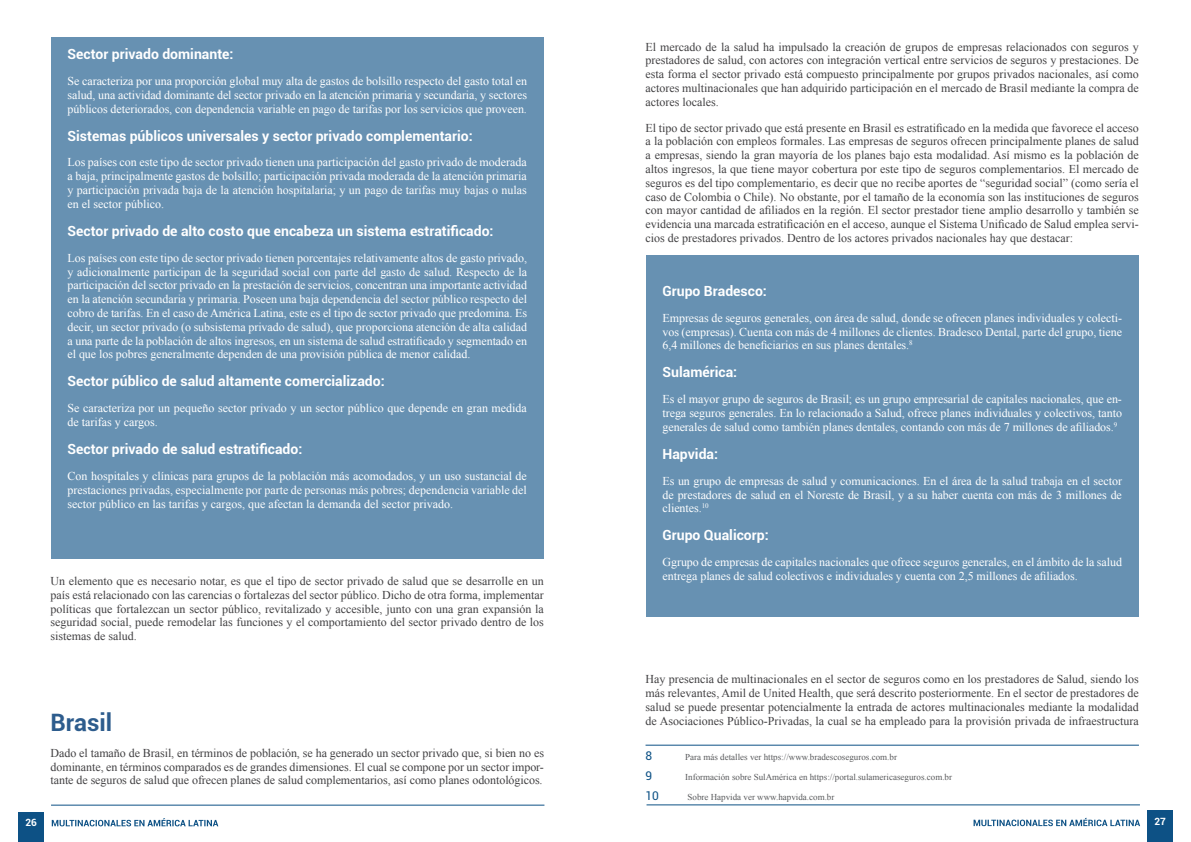
<style>
.page{position:relative;width:1191px;height:842px;background:#fff}
.page>*{position:absolute;margin:0;border:0;box-sizing:border-box;transform-origin:0 0}
.t1{font:700 24px "Roboto";color:#2d5c8d}
.t2{font:700 14px "Roboto";color:#fff}
.t3{font:12px/13.8px "Times New Roman";letter-spacing:-.005em;color:#fff;text-align:justify}
.t4{font:12px/13.8px "Times New Roman";color:#414042;text-align:justify}
.t5{font:12px "Roboto";color:#0d5185}
.t6{font:700 10px "Roboto";color:#fff}
.t7{font:9px "Times New Roman";color:#58595b}
</style>
<div class="page">
<svg style="left:52px;top:818px;width:166px;height:8px"></svg>
<div style="left:18px;top:812px;width:26px;height:30px;background:#0d5185"></div>
<svg style="left:973px;top:818px;width:167px;height:8px"></svg>
<div style="left:1147px;top:810px;width:26px;height:32px;background:#0d5185"></div>
<hr style="left:51px;top:805px;width:493px;height:1px;background:#0d5185">
<hr style="left:646px;top:805px;width:494px;height:1px;background:#0d5185">
<div style="left:52px;top:37px;width:492px;height:521px;background:#6791b2"></div>
<div style="left:646px;top:255px;width:493px;height:362px;background:#6791b2"></div>
<hr style="left:645px;top:745px;width:494px;height:1px;background:#0d5185">
<p class="t2" style="left:68px;top:44px;width:167px">Sector privado dominante:</p>
<p class="t3" style="left:68px;top:74px;width:461px">Se caracteriza por una proporción global muy alta de gastos de bolsillo respecto del gasto total en salud, una actividad dominante del sector privado en la atención primaria y secundaria, y sectores públicos deteriorados, con dependencia variable en pago de tarifas por los servicios que proveen.</p>
<p class="t2" style="left:68px;top:126px;width:406px">Sistemas públicos universales y sector privado complementario:</p>
<p class="t3" style="left:68px;top:155px;width:461px">Los países con este tipo de sector privado tienen una participación del gasto privado de moderada a baja, principalmente gastos de bolsillo; participación privada moderada de la atención primaria y participación privada baja de la atención hospitalaria; y un pago de tarifas muy bajas o nulas en el sector público.</p>
<p class="t2" style="left:68px;top:221px;width:427px">Sector privado de alto costo que encabeza un sistema estratificado:</p>
<p class="t3" style="left:68px;top:251px;width:461px">Los países con este tipo de sector privado tienen porcentajes relativamente altos de gasto privado, y adicionalmente participan de la seguridad social con parte del gasto de salud. Respecto de la participación del sector privado en la prestación de servicios, concentran una importante actividad en la atención secundaria y primaria. Poseen una baja dependencia del sector público respecto del cobro de tarifas. En el caso de América Latina, este es el tipo de sector privado que predomina. Es decir, un sector privado (o subsistema privado de salud), que proporciona atención de alta calidad a una parte de la población de altos ingresos, en un sistema de salud estratificado y segmentado en el que los pobres generalmente dependen de una provisión pública de menor calidad.</p>
<p class="t2" style="left:68px;top:372px;width:319px">Sector público de salud altamente comercializado:</p>
<p class="t3" style="left:68px;top:401px;width:461px">Se caracteriza por un pequeño sector privado y un sector público que depende en gran medida de tarifas y cargos.</p>
<p class="t2" style="left:68px;top:439px;width:236px">Sector privado de salud estratificado:</p>
<p class="t3" style="left:68px;top:469px;width:461px">Con hospitales y clínicas para grupos de la población más acomodados, y un uso sustancial de prestaciones privadas, especialmente por parte de personas más pobres; dependencia variable del sector público en las tarifas y cargos, que afectan la demanda del sector privado.</p>
<p class="t4" style="left:51px;top:574px;width:495px">Un elemento que es necesario notar, es que el tipo de sector privado de salud que se desarrolle en un país está relacionado con las carencias o fortalezas del sector público. Dicho de otra forma, implementar políticas que fortalezcan un sector público, revitalizado y accesible, junto con una gran expansión la seguridad social, puede remodelar las funciones y el comportamiento del sector privado dentro de los sistemas de salud.</p>
<h1 class="t1" style="left:51px;top:705px;width:63px">Brasil</h1>
<p class="t4" style="left:51px;top:746px;width:495px">Dado el tamaño de Brasil, en términos de población, se ha generado un sector privado que, si bien no es dominante, en términos comparados es de grandes dimensiones. El cual se compone por un sector impor&shy;tante de seguros de salud que ofrecen planes de salud complementarios, así como planes odontológicos.</p>
<p class="t4" style="left:645px;top:39px;width:495px">El mercado de la salud ha impulsado la creación de grupos de empresas relacionados con seguros y prestadores de salud, con actores con integración vertical entre servicios de seguros y prestaciones. De esta forma el sector privado está compuesto principalmente por grupos privados nacionales, así como actores multinacionales que han adquirido participación en el mercado de Brasil mediante la compra de actores locales.</p>
<p class="t4" style="left:645px;top:120px;width:495px">El tipo de sector privado que está presente en Brasil es estratificado en la medida que favorece el acceso a la población con empleos formales. Las empresas de seguros ofrecen principalmente planes de salud a empresas, siendo la gran mayoría de los planes bajo esta modalidad. Así mismo es la población de altos ingresos, la que tiene mayor cobertura por este tipo de seguros complementarios. El mercado de seguros es del tipo complementario, es decir que no recibe aportes de “seguridad social” (como sería el caso de Colombia o Chile). No obstante, por el tamaño de la economía son las instituciones de seguros con mayor cantidad de afiliados en la región. El sector prestador tiene amplio desarrollo y también se evidencia una marcada estratificación en el acceso, aunque el Sistema Unificado de Salud emplea servi&shy;cios de prestadores privados. Dentro de los actores privados nacionales hay que destacar:</p>
<p class="t2" style="left:662px;top:281px;width:106px">Grupo Bradesco:</p>
<p class="t3" style="left:662px;top:311px;width:461px">Empresas de seguros generales, con área de salud, donde se ofrecen planes individuales y colecti&shy;vos (empresas). Cuenta con más de 4 millones de clientes. Bradesco Dental, parte del grupo, tiene 6,4 millones de beneficiarios en sus planes dentales.<sup>8</sup></p>
<p class="t2" style="left:662px;top:363px;width:76px">Sulamérica:</p>
<p class="t3" style="left:662px;top:392px;width:461px">Es el mayor grupo de seguros de Brasil; es un grupo empresarial de capitales nacionales, que en&shy;trega seguros generales. En lo relacionado a Salud, ofrece planes individuales y colectivos, tanto generales de salud como también planes dentales, contando con más de 7 millones de afiliados.<sup>9</sup></p>
<p class="t2" style="left:662px;top:444px;width:57px">Hapvida:</p>
<p class="t3" style="left:662px;top:474px;width:461px">Es un grupo de empresas de salud y comunicaciones. En el área de la salud trabaja en el sector de prestadores de salud en el Noreste de Brasil, y a su haber cuenta con más de 3 millones de clientes.<sup>10</sup></p>
<p class="t2" style="left:662px;top:526px;width:108px">Grupo Qualicorp:</p>
<p class="t3" style="left:662px;top:555px;width:461px">Ggrupo de empresas de capitales nacionales que ofrece seguros generales, en el ámbito de la salud entrega planes de salud colectivos e individuales y cuenta con 2,5 millones de afiliados.</p>
<p class="t4" style="left:645px;top:672px;width:495px">Hay presencia de multinacionales en el sector de seguros como en los prestadores de Salud, siendo los más relevantes, Amil de United Health, que será descrito posteriormente. En el sector de prestadores de salud se puede presentar potencialmente la entrada de actores multinacionales mediante la modalidad de Asociaciones Público-Privadas, la cual se ha empleado para la provisión privada de infraestructura</p>
<p class="t5" style="left:645px;top:747px;width:8px">8</p>
<p class="t7" style="left:685px;top:750px;width:213px">Para más detalles ver https://www.bradescoseguros.com.br</p>
<p class="t5" style="left:645px;top:767px;width:8px">9</p>
<p class="t7" style="left:685px;top:770px;width:268px">Información sobre SulAmérica en https://portal.sulamericaseguros.com.br</p>
<p class="t5" style="left:645px;top:787px;width:15px">10</p>
<p class="t7" style="left:687px;top:791px;width:148px">Sobre Hapvida ver www.hapvida.com.br</p>
<p class="t6" style="left:25px;top:816px;width:13px">26</p>
<p class="t6" style="left:1154px;top:814px;width:13px">27</p>
</div>
